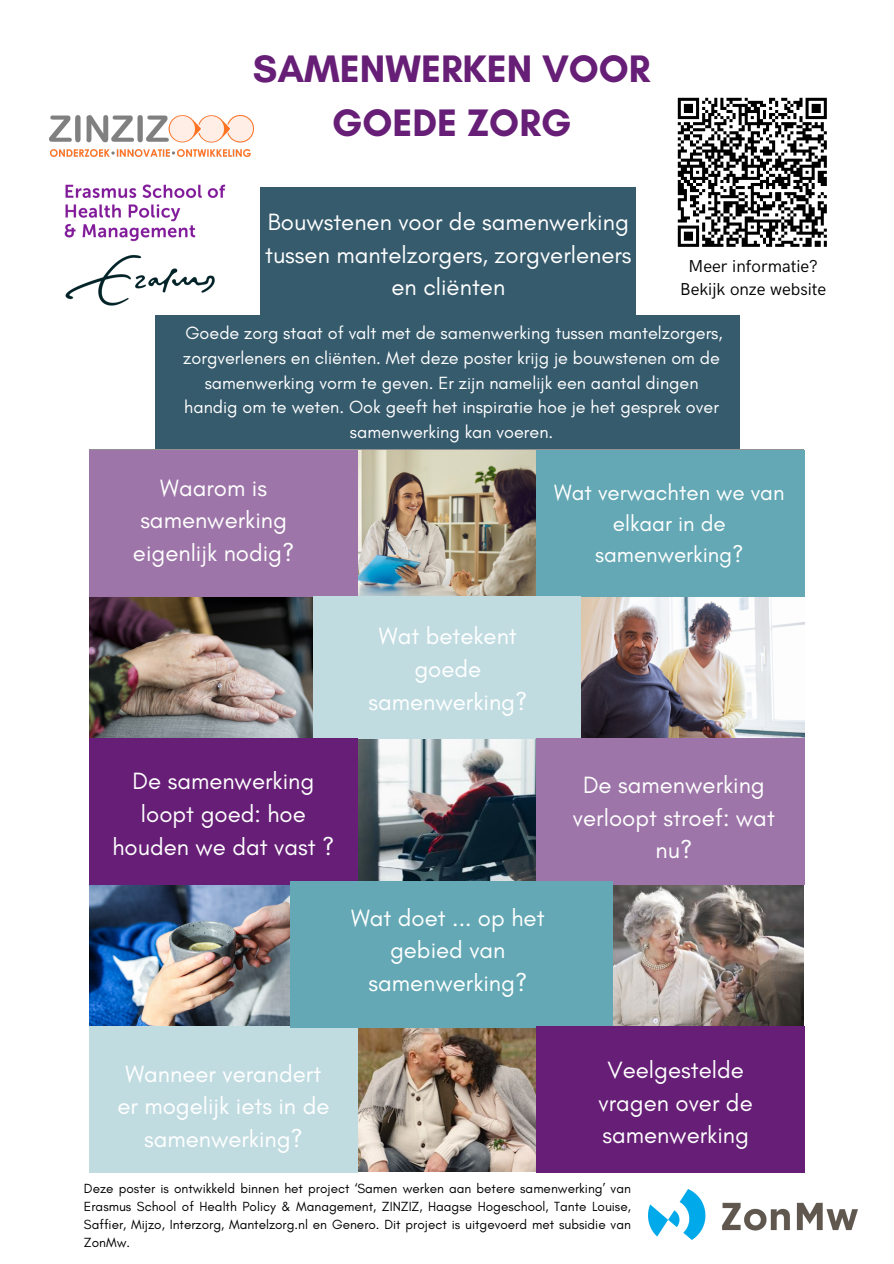
<style>
.page{position:relative;width:894px;height:1264px;background:#fff}
.page>*{position:absolute;margin:0;border:0;box-sizing:border-box;transform-origin:0 0}
.t1{font:700 39px/54px "Glacial Indifference";color:#661e76;text-align:center}
.t2{font:24px/32.7px "Glacial Indifference";color:#fff;text-align:center}
.t3{font:22.5px/30.6px "Glacial Indifference";color:#fff;text-align:center}
.t4{font:18px/24.8px "Glacial Indifference";color:#fff;text-align:center}
.t5{font:17.25px "HK Grotesk";color:#000}
.t6{font:13.5px/18px "Glacial Indifference";color:#000;text-align:justify}
</style>
<div class="page">
<div style="left:155px;top:315px;width:585px;height:137px;background:#365b6d"></div>
<img style="left:357px;top:450px;width:179px;height:146px">
<img style="left:89px;top:596px;width:224px;height:142px">
<div style="left:89px;top:450px;width:268px;height:146px;background:#9d75a8"></div>
<img style="left:580px;top:596px;width:224px;height:142px">
<div style="left:536px;top:450px;width:268px;height:146px;background:#63a8b4"></div>
<img style="left:357px;top:738px;width:179px;height:143px">
<div style="left:313px;top:596px;width:267px;height:142px;background:#c1dce1"></div>
<img style="left:89px;top:884px;width:201px;height:142px">
<div style="left:89px;top:738px;width:268px;height:146px;background:#661e76"></div>
<img style="left:612px;top:884px;width:191px;height:142px">
<div style="left:536px;top:738px;width:268px;height:146px;background:#9d75a8"></div>
<img style="left:357px;top:1027px;width:179px;height:144px">
<div style="left:89px;top:1026px;width:268px;height:146px;background:#c1dce1"></div>
<div style="left:290px;top:881px;width:322px;height:146px;background:#63a8b4"></div>
<div style="left:536px;top:1026px;width:268px;height:146px;background:#661e76"></div>
<div style="left:260px;top:187px;width:376px;height:137px;background:#365b6d"></div>
<img style="left:49px;top:115px;width:204px;height:42px">
<img style="left:64px;top:184px;width:162px;height:122px">
<img style="left:677px;top:97px;width:150px;height:150px">
<img style="left:648px;top:1189px;width:209px;height:50px">
<p class="t1" style="left:253px;top:41px;width:399px">SAMENWERKEN VOOR<br>GOEDE ZORG</p>
<p class="t2" style="left:265px;top:205px;width:368px">Bouwstenen voor de samenwerking tussen mantelzorgers, zorgverleners en cliënten</p>
<p class="t5" style="left:688px;top:256px;width:131px">Meer informatie?</p>
<p class="t5" style="left:680px;top:280px;width:147px">Bekijk onze website</p>
<p class="t4" style="left:183px;top:320px;width:540px">Goede zorg staat of valt met de samenwerking tussen mantelzorgers, zorgverleners en cliënten. Met deze poster krijg je bouwstenen om de samenwerking vorm te geven. Er zijn namelijk een aantal dingen handig om te weten. Ook geeft het inspiratie hoe je het gesprek over samenwerking kan voeren.</p>
<p class="t2" style="left:133px;top:471px;width:163px">Waarom is samenwerking eigenlijk nodig?</p>
<p class="t2" style="left:368px;top:619px;width:160px">Wat betekent goede samenwerking?</p>
<p class="t3" style="left:554px;top:477px;width:232px">Wat verwachten we van elkaar in de samenwerking?</p>
<p class="t2" style="left:112px;top:764px;width:223px">De samenwerking loopt goed: hoe houden we dat vast ?</p>
<p class="t2" style="left:573px;top:768px;width:203px">De samenwerking verloopt stroef: wat nu?</p>
<p class="t2" style="left:351px;top:901px;width:195px">Wat doet ... op het gebied van samenwerking?</p>
<p class="t2" style="left:117px;top:1056px;width:213px">Wanneer verandert er mogelijk iets in de samenwerking?</p>
<p class="t2" style="left:598px;top:1053px;width:156px">Veelgestelde vragen over de samenwerking</p>
<p class="t6" style="left:84px;top:1179px;width:548px">Deze poster is ontwikkeld binnen het project ‘Samen werken aan betere samenwerking’ van Erasmus School of Health Policy &amp; Management, ZINZIZ, Haagse Hogeschool, Tante Louise, Saffier, Mijzo, Interzorg, Mantelzorg.nl en Genero. Dit project is uitgevoerd met subsidie van ZonMw.</p>
</div>
